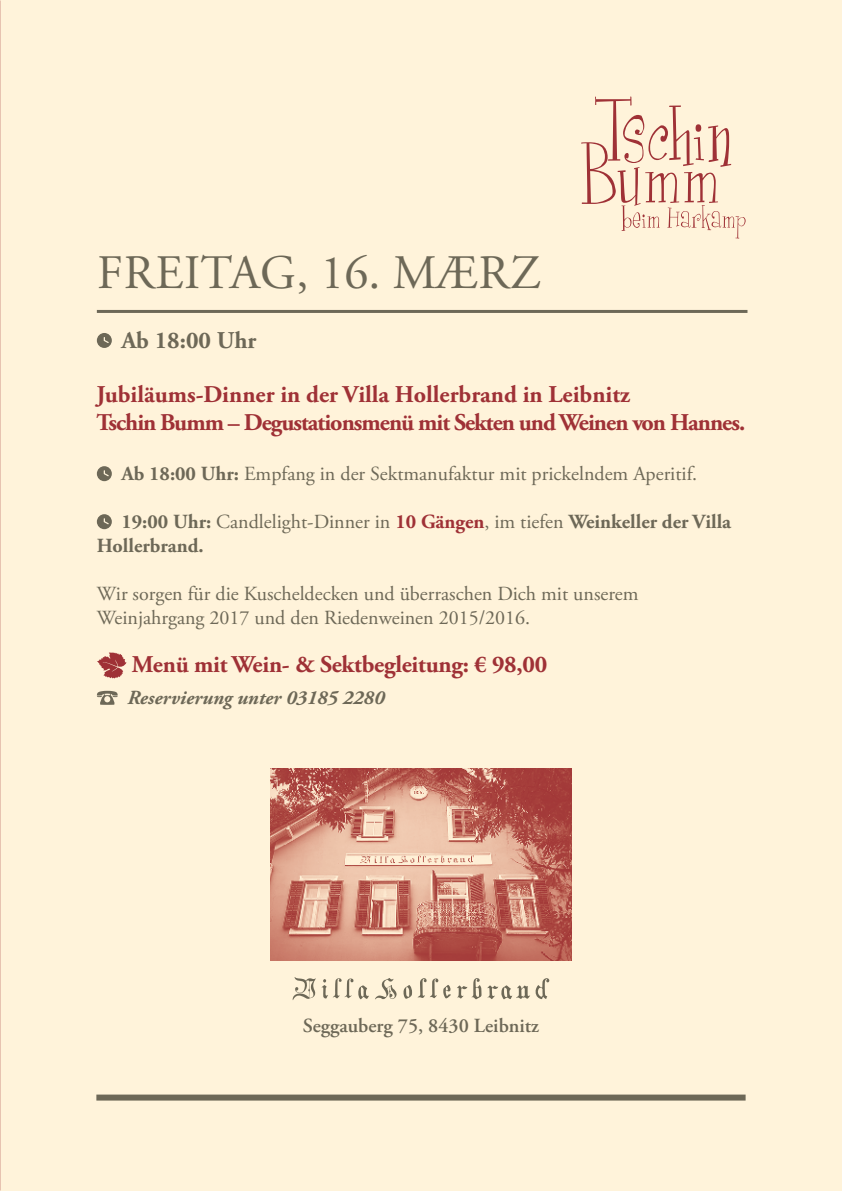
<style>
.page{position:relative;width:842px;height:1191px;background:#fff3da}
.page>*{position:absolute;margin:0;border:0;box-sizing:border-box;transform-origin:0 0}
.t1{font:48px "Adobe Garamond Pro";letter-spacing:.015em;color:#6d6857}
.t2{font:700 24px "Adobe Garamond Pro";letter-spacing:-.01em;color:#9f3136}
.t3{font:700 24px "Adobe Garamond Pro";letter-spacing:-.04em;color:#9f3136}
.t4{font:700 24px "Adobe Garamond Pro";color:#6d6857}
.t5{font:20px "Adobe Garamond Pro";color:#6d6857}
.t6{font:700 20px/24px "Adobe Garamond Pro";color:#6d6857}
.t7{font:italic 700 20px "Adobe Garamond Pro";color:#6d6857}
.t8{font:600 20px "Adobe Garamond Pro";color:#6d6857}
.s1{font-weight:700}
.s2{font-weight:400}
.s3{color:#9f3136}
</style>
<div class="page">
<svg style="left:97px;top:466px;width:15px;height:15px"></svg>
<svg style="left:97px;top:514px;width:15px;height:15px"></svg>
<div style="left:96px;top:1094px;width:650px;height:6px;background:#6d6857"></div>
<img style="left:271px;top:768px;width:300px;height:192px">
<svg style="left:293px;top:977px;width:23px;height:23px"></svg>
<svg style="left:375px;top:978px;width:22px;height:21px"></svg>
<svg style="left:403px;top:985px;width:9px;height:14px"></svg>
<svg style="left:418px;top:978px;width:33px;height:20px"></svg>
<svg style="left:487px;top:978px;width:63px;height:21px"></svg>
<svg style="left:457px;top:978px;width:24px;height:21px"></svg>
<svg style="left:322px;top:978px;width:47px;height:21px"></svg>
<hr style="left:97px;top:310px;width:650px;height:3px;background:#6d6857">
<svg style="left:97px;top:652px;width:30px;height:26px"></svg>
<svg style="left:97px;top:691px;width:21px;height:14px"></svg>
<svg style="left:97px;top:333px;width:15px;height:15px"></svg>
<svg style="left:581px;top:96px;width:165px;height:142px"></svg>
<p class="t1" style="left:97px;top:244px;width:445px">FREITAG, 16. MÆRZ</p>
<p class="t4" style="left:121px;top:326px;width:136px">Ab 18:00 Uhr</p>
<p class="t2" style="left:96px;top:380px;width:535px">Jubiläums-Dinner in der Villa Hollerbrand in Leibnitz</p>
<p class="t3" style="left:96px;top:409px;width:650px">Tschin Bumm – Degustationsmenü mit Sekten und Weinen von Hannes.</p>
<p class="t5" style="left:121px;top:462px;width:577px"><span class="s1">Ab 18:00 Uhr:</span> Empfang in der Sektmanufaktur mit prickelndem Aperitif.</p>
<p class="t6" style="left:97px;top:510px;width:636px;text-indent:25px">19:00 Uhr: <span class="s2">Candlelight-Dinner in</span> <span class="s3">10 Gängen</span><span class="s2">, im tiefen</span> Weinkeller der Villa<br>Hollerbrand.</p>
<p class="t5" style="left:97px;top:582px;width:543px">Wir sorgen für die Kuscheldecken und überraschen Dich mit unserem</p>
<p class="t5" style="left:97px;top:606px;width:435px">Weinjahrgang 2017 und den Riedenweinen 2015/2016.</p>
<p class="t2" style="left:132px;top:650px;width:417px">Menü mit Wein- &amp; Sektbegleitung: € 98,00</p>
<p class="t7" style="left:127px;top:686px;width:258px">Reservierung unter 03185 2280</p>
<p class="t8" style="left:303px;top:1014px;width:238px">Seggauberg 75, 8430 Leibnitz</p>
</div>
